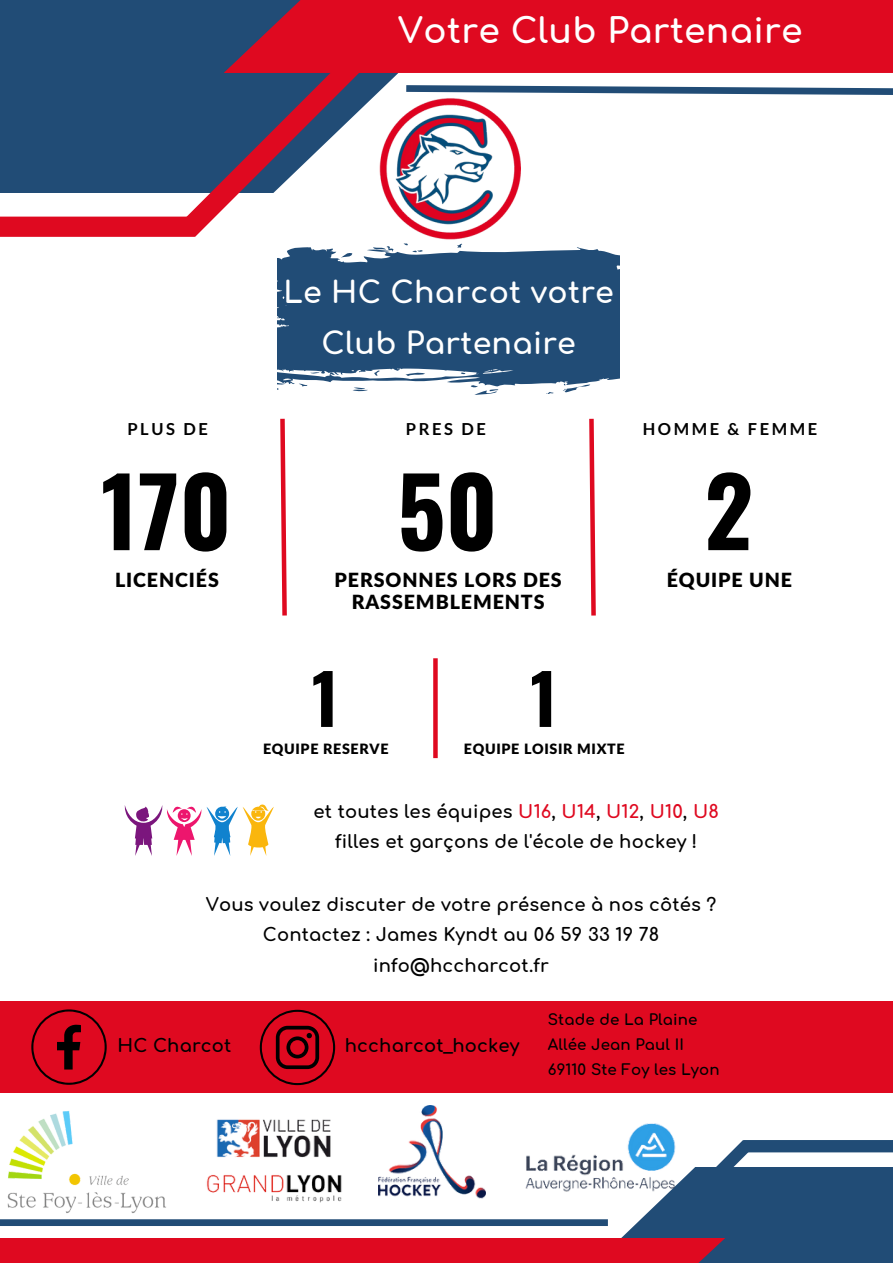
<style>
.page{position:relative;width:893px;height:1264px;background:#fff}
.page>*{position:absolute;margin:0;border:0;box-sizing:border-box;transform-origin:0 0}
.t1{font:700 94.65px "Oswald";color:#000}
.t2{font:700 69px "Oswald";color:#000}
.t3{font:700 34.5px "Comfortaa";letter-spacing:.01em;color:#fff}
.t4{font:700 30px/51.2px "Comfortaa";letter-spacing:.01em;color:#fff;text-align:center}
.t5{font:900 19.5px/22.5px "Lato Latin";letter-spacing:.045em;color:#000;text-align:center}
.t6{font:700 18px/30.3px "Comfortaa";letter-spacing:.01em;color:#000;text-align:center}
.t7{font:700 16.65px "Lato";letter-spacing:.155em;color:#000}
.t8{font:700 15px "Comfortaa";letter-spacing:.01em;color:#000}
.t9{font:900 14.25px "Lato Latin";letter-spacing:.045em;color:#000}
.s1{color:#df0920}
</style>
<div class="page">
<div style="left:0;top:0;width:516px;height:193px;background:#214c76"></div>
<div style="left:0;top:216px;width:195px;height:21px;background:#df0920"></div>
<div style="left:743px;top:1139px;width:149px;height:13px;background:#214c76"></div>
<svg style="left:495px;top:82px;width:397px;height:13px"></svg>
<div style="left:547px;top:1166px;width:345px;height:96px;background:#214c76"></div>
<div style="left:0;top:1219px;width:608px;height:6px;background:#214c76"></div>
<svg style="left:159px;top:73px;width:336px;height:164px"></svg>
<svg style="left:560px;top:1139px;width:204px;height:98px"></svg>
<div style="left:224px;top:0;width:668px;height:73px;background:#df0920"></div>
<img style="left:376px;top:83px;width:144px;height:157px">
<svg style="left:278px;top:243px;width:341px;height:152px;fill:#214c76"></svg>
<svg style="left:124px;top:804px;width:150px;height:52px"></svg>
<svg style="left:280px;top:418px;width:7px;height:198px"></svg>
<svg style="left:589px;top:418px;width:7px;height:198px"></svg>
<svg style="left:433px;top:658px;width:4px;height:100px"></svg>
<img style="left:378px;top:1105px;width:107px;height:94px">
<img style="left:7px;top:1110px;width:159px;height:103px">
<img style="left:206px;top:1119px;width:136px;height:84px">
<img style="left:525px;top:1123px;width:167px;height:86px">
<div style="left:0;top:1237px;width:725px;height:25px;background:#df0920"></div>
<div style="left:0;top:1000px;width:892px;height:92px;background:#df0920"></div>
<svg style="left:31px;top:1009px;width:76px;height:75px"></svg>
<svg style="left:260px;top:1009px;width:75px;height:76px"></svg>
<p class="t3" style="left:398px;top:13px;width:406px">Votre Club Partenaire</p>
<p class="t7" style="left:127px;top:418px;width:82px">PLUS DE</p>
<p class="t1" style="left:101px;top:437px;width:132px">170</p>
<p class="t5" style="left:115px;top:569px;width:105px">LICENCIÉS</p>
<p class="t4" style="left:283px;top:267px;width:332px">Le HC Charcot votre<br>Club Partenaire</p>
<p class="t7" style="left:406px;top:418px;width:82px">PRES DE</p>
<p class="t1" style="left:397px;top:437px;width:102px">50</p>
<p class="t5" style="left:334px;top:569px;width:229px">PERSONNES LORS DES<br>RASSEMBLEMENTS</p>
<p class="t7" style="left:642px;top:418px;width:176px">HOMME &amp; FEMME</p>
<p class="t1" style="left:704px;top:437px;width:50px">2</p>
<p class="t5" style="left:666px;top:569px;width:127px">ÉQUIPE UNE</p>
<p class="t2" style="left:312px;top:644px;width:28px">1</p>
<p class="t9" style="left:263px;top:742px;width:127px">EQUIPE RESERVE</p>
<p class="t2" style="left:530px;top:644px;width:28px">1</p>
<p class="t9" style="left:464px;top:742px;width:162px">EQUIPE LOISIR MIXTE</p>
<p class="t6" style="left:313px;top:796px;width:407px">et toutes les équipes <span class="s1">U16</span>, <span class="s1">U14</span>, <span class="s1">U12</span>, <span class="s1">U10</span>, <span class="s1">U8 </span>filles et garçons de l'école de hockey !</p>
<p class="t6" style="left:206px;top:890px;width:512px">Vous voulez discuter de votre présence à nos côtés ?</p>
<p class="t6" style="left:263px;top:920px;width:398px">Contactez : James Kyndt au 06 59 33 19 78</p>
<p class="t6" style="left:373px;top:950px;width:177px">info@hccharcot.fr</p>
<p class="t6" style="left:118px;top:1031px;width:115px">HC Charcot</p>
<p class="t6" style="left:345px;top:1031px;width:176px">hccharcot_hockey</p>
<p class="t8" style="left:548px;top:1011px;width:151px">Stade de La Plaine</p>
<p class="t8" style="left:548px;top:1036px;width:138px">Allée Jean Paul II</p>
<p class="t8" style="left:548px;top:1061px;width:173px">69110 Ste Foy les Lyon</p>
</div>
